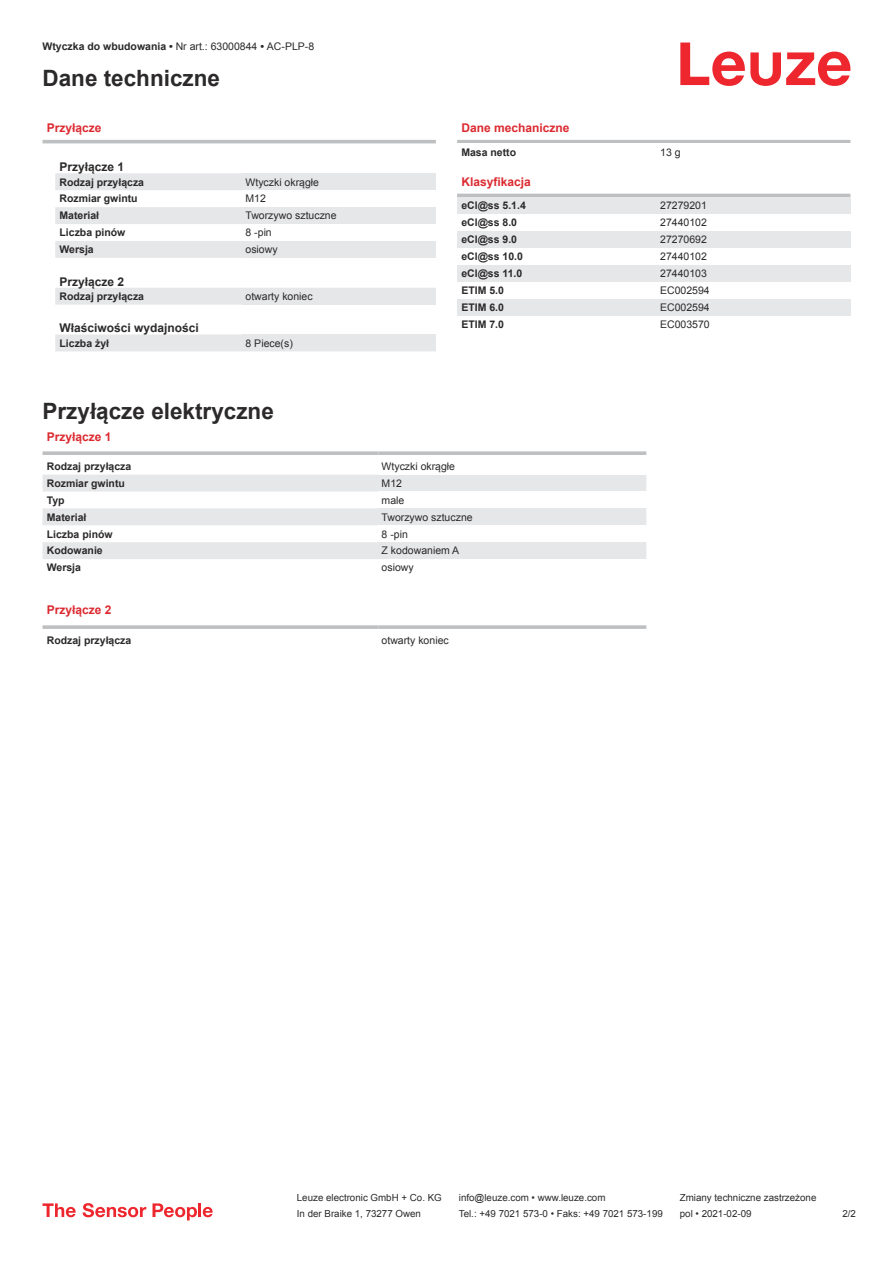
<style>
.page{position:relative;width:893px;height:1263px;background:#fff}
.page>*{position:absolute;margin:0;border:0;box-sizing:border-box;transform-origin:0 0}
.t1{font:700 22.5px "Arial";color:#2b292a}
.t2{font:700 12px "Arial";color:#db2a30}
.t3{font:700 12px "Arial";color:#2b292a}
.t4{font:10.5px "Arial";color:#2b292a}
.t5{font:700 10.5px "Arial";color:#2b292a}
.t6{font:9.75px "Arial";color:#2b292a}
.s1{font-weight:700}
</style>
<div class="page">
<svg style="left:680px;top:43px;width:170px;height:43px"></svg>
<svg style="left:43px;top:143px;width:393px;height:209px"></svg>
<svg style="left:55px;top:173px;width:381px;height:178px"></svg>
<hr style="left:43px;top:140px;width:393px;height:3px;background:#bdbfc1">
<div style="left:242px;top:173px;width:194px;height:17px;background:#e6e7e9"></div>
<div style="left:242px;top:190px;width:194px;height:17px;background:#fff"></div>
<div style="left:242px;top:207px;width:194px;height:17px;background:#e6e7e9"></div>
<div style="left:242px;top:224px;width:194px;height:17px;background:#fff"></div>
<div style="left:242px;top:241px;width:194px;height:17px;background:#e6e7e9"></div>
<div style="left:242px;top:288px;width:194px;height:17px;background:#e6e7e9"></div>
<div style="left:242px;top:334px;width:194px;height:17px;background:#e6e7e9"></div>
<svg style="left:43px;top:475px;width:335px;height:84px;fill:#e6e7e9"></svg>
<svg style="left:43px;top:451px;width:335px;height:4px"></svg>
<svg style="left:378px;top:451px;width:268px;height:4px"></svg>
<div style="left:378px;top:475px;width:268px;height:16px;background:#e6e7e9"></div>
<div style="left:378px;top:508px;width:268px;height:17px;background:#e6e7e9"></div>
<div style="left:378px;top:542px;width:268px;height:17px;background:#e6e7e9"></div>
<svg style="left:43px;top:625px;width:335px;height:4px"></svg>
<svg style="left:378px;top:625px;width:268px;height:4px"></svg>
<hr style="left:457px;top:140px;width:393px;height:3px;background:#bdbfc1">
<hr style="left:457px;top:194px;width:393px;height:3px;background:#bdbfc1">
<div style="left:457px;top:197px;width:200px;height:17px;background:#e6e7e9"></div>
<div style="left:657px;top:197px;width:193px;height:17px;background:#e6e7e9"></div>
<div style="left:457px;top:231px;width:200px;height:17px;background:#e6e7e9"></div>
<div style="left:657px;top:231px;width:193px;height:17px;background:#e6e7e9"></div>
<div style="left:457px;top:265px;width:200px;height:17px;background:#e6e7e9"></div>
<div style="left:657px;top:265px;width:193px;height:17px;background:#e6e7e9"></div>
<div style="left:457px;top:299px;width:200px;height:17px;background:#e6e7e9"></div>
<div style="left:657px;top:299px;width:193px;height:17px;background:#e6e7e9"></div>
<svg style="left:43px;top:1203px;width:33px;height:14px"></svg>
<svg style="left:83px;top:1203px;width:63px;height:14px"></svg>
<svg style="left:153px;top:1203px;width:44px;height:17px"></svg>
<hr style="left:198px;top:1203px;width:3px;height:14px;background:#ed272d">
<svg style="left:203px;top:1207px;width:10px;height:10px"></svg>
<p class="t4" style="left:43px;top:43px;width:273px"><span class="s1">Wtyczka do wbudowania •</span> Nr art.: 63000844 <span class="s1">•</span> AC-PLP-8</p>
<h1 class="t1" style="left:43px;top:70px;width:179px">Dane techniczne</h1>
<p class="t2" style="left:47px;top:120px;width:56px">Przyłącze</p>
<p class="t3" style="left:60px;top:158px;width:66px">Przyłącze 1</p>
<p class="t5" style="left:60px;top:174px;width:86px">Rodzaj przyłącza</p>
<p class="t4" style="left:246px;top:175px;width:75px">Wtyczki okrągłe</p>
<p class="t5" style="left:60px;top:195px;width:80px">Rozmiar gwintu</p>
<p class="t4" style="left:246px;top:191px;width:22px">M12</p>
<p class="t5" style="left:60px;top:208px;width:41px">Materiał</p>
<p class="t4" style="left:246px;top:208px;width:93px">Tworzywo sztuczne</p>
<p class="t5" style="left:60px;top:229px;width:67px">Liczba pinów</p>
<p class="t4" style="left:246px;top:229px;width:28px">8 -pin</p>
<p class="t5" style="left:60px;top:245px;width:36px">Wersja</p>
<p class="t4" style="left:246px;top:242px;width:34px">osiowy</p>
<p class="t3" style="left:60px;top:273px;width:66px">Przyłącze 2</p>
<p class="t5" style="left:60px;top:289px;width:86px">Rodzaj przyłącza</p>
<p class="t4" style="left:246px;top:289px;width:69px">otwarty koniec</p>
<p class="t3" style="left:60px;top:320px;width:141px">Właściwości wydajności</p>
<p class="t5" style="left:60px;top:336px;width:51px">Liczba żył</p>
<p class="t4" style="left:246px;top:336px;width:49px">8 Piece(s)</p>
<p class="t2" style="left:461px;top:123px;width:110px">Dane mechaniczne</p>
<p class="t5" style="left:461px;top:148px;width:56px">Masa netto</p>
<p class="t4" style="left:660px;top:145px;width:22px">13 g</p>
<p class="t2" style="left:461px;top:173px;width:71px">Klasyfikacja</p>
<p class="t5" style="left:461px;top:198px;width:66px">eCl@ss 5.1.4</p>
<p class="t4" style="left:660px;top:198px;width:48px">27279201</p>
<p class="t5" style="left:461px;top:215px;width:57px">eCl@ss 8.0</p>
<p class="t4" style="left:660px;top:215px;width:48px">27440102</p>
<p class="t5" style="left:461px;top:232px;width:57px">eCl@ss 9.0</p>
<p class="t4" style="left:660px;top:232px;width:48px">27270692</p>
<p class="t5" style="left:461px;top:249px;width:63px">eCl@ss 10.0</p>
<p class="t4" style="left:660px;top:249px;width:48px">27440102</p>
<p class="t5" style="left:461px;top:266px;width:63px">eCl@ss 11.0</p>
<p class="t4" style="left:660px;top:266px;width:48px">27440103</p>
<p class="t5" style="left:461px;top:283px;width:44px">ETIM 5.0</p>
<p class="t4" style="left:660px;top:283px;width:51px">EC002594</p>
<p class="t5" style="left:461px;top:300px;width:44px">ETIM 6.0</p>
<p class="t4" style="left:660px;top:300px;width:51px">EC002594</p>
<p class="t5" style="left:461px;top:317px;width:44px">ETIM 7.0</p>
<p class="t4" style="left:660px;top:317px;width:51px">EC003570</p>
<h1 class="t1" style="left:43px;top:395px;width:233px">Przyłącze elektryczne</h1>
<p class="t2" style="left:47px;top:428px;width:66px">Przyłącze 1</p>
<p class="t5" style="left:47px;top:459px;width:86px">Rodzaj przyłącza</p>
<p class="t4" style="left:382px;top:459px;width:75px">Wtyczki okrągłe</p>
<p class="t5" style="left:47px;top:479px;width:80px">Rozmiar gwintu</p>
<p class="t4" style="left:382px;top:476px;width:22px">M12</p>
<p class="t5" style="left:47px;top:496px;width:19px">Typ</p>
<p class="t4" style="left:382px;top:493px;width:24px">male</p>
<p class="t5" style="left:47px;top:509px;width:41px">Materiał</p>
<p class="t4" style="left:382px;top:510px;width:93px">Tworzywo sztuczne</p>
<p class="t5" style="left:47px;top:530px;width:67px">Liczba pinów</p>
<p class="t4" style="left:382px;top:530px;width:28px">8 -pin</p>
<p class="t5" style="left:47px;top:547px;width:58px">Kodowanie</p>
<p class="t4" style="left:382px;top:543px;width:79px">Z kodowaniem A</p>
<p class="t5" style="left:47px;top:564px;width:36px">Wersja</p>
<p class="t4" style="left:382px;top:560px;width:34px">osiowy</p>
<p class="t2" style="left:47px;top:602px;width:66px">Przyłącze 2</p>
<p class="t5" style="left:47px;top:633px;width:86px">Rodzaj przyłącza</p>
<p class="t4" style="left:382px;top:633px;width:69px">otwarty koniec</p>
<p class="t6" style="left:297px;top:1191px;width:146px">Leuze electronic GmbH + Co. KG</p>
<p class="t6" style="left:459px;top:1191px;width:148px">info@leuze.com • www.leuze.com</p>
<p class="t6" style="left:680px;top:1191px;width:138px">Zmiany techniczne zastrzeżone</p>
<p class="t6" style="left:297px;top:1207px;width:126px">In der Braike 1, 73277 Owen</p>
<p class="t6" style="left:459px;top:1207px;width:205px">Tel.: +49 7021 573-0 • Faks: +49 7021 573-199</p>
<p class="t6" style="left:680px;top:1207px;width:73px">pol • 2021-02-09</p>
<p class="t6" style="left:842px;top:1207px;width:15px">2 /2</p>
</div>
